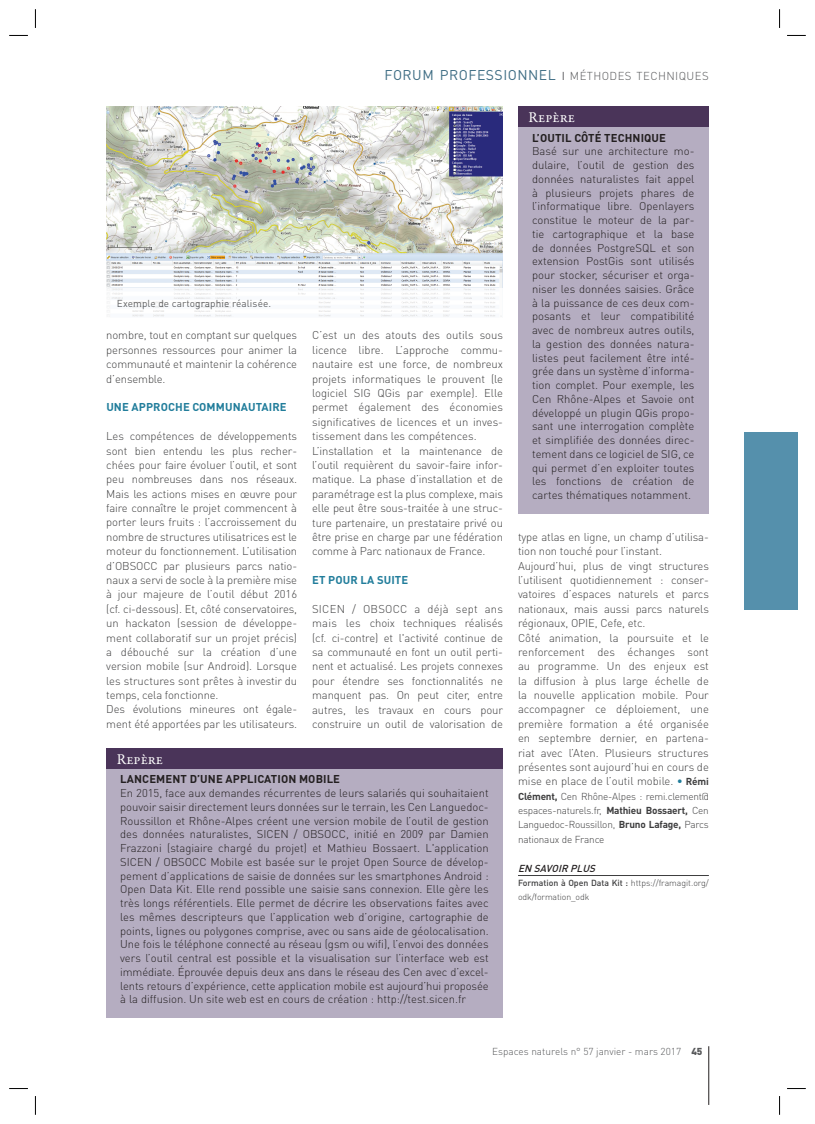
<style>
.page{position:relative;width:815px;height:1124px;background:#fff}
.page>*{position:absolute;margin:0;border:0;box-sizing:border-box;transform-origin:0 0}
.t1{font:15px "Garamond Premr Pro";color:#fff}
.t2{font:14px "DIN Pro";letter-spacing:.035em;color:#3d6c83}
.t3{font:300 11.25px/14.4px "DIN Pro";letter-spacing:-.01em;color:#3e3e3f}
.t4{font:300 11.25px/13.8px "DIN Pro";color:#231f20;text-align:justify}
.t5{font:700 11.25px "DIN Pro";letter-spacing:.01em;color:#231f20}
.t6{font:700 11.25px "DIN Pro";letter-spacing:.01em;color:#217d9b}
.t7{font:300 10px/14.4px "DIN Pro";letter-spacing:-.02em;color:#3e3e3f;text-align:justify}
.t8{font:300 10px "DIN Pro";color:#57585a}
.t9{font:10px "DIN Pro";letter-spacing:.01em;color:#3e3e3f}
.t10{font:italic 500 10px "DIN Pro";color:#231f20}
.t11{font:300 8.75px/14.4px "DIN Pro";letter-spacing:-.01em;color:#3e3e3f}
.s1{font-size:11.38px;color:#57585a}
.s2{font-weight:300;font-size:11.38px;color:#57585a}
.s3{color:#217d9b}
.s4{font-weight:700;font-size:10px}
.s5{font-weight:700}
.s6{font-weight:500}
.s7{font-weight:900}
</style>
<div class="page">
<hr style="left:709px;top:1046px;width:1px;height:58px;background:#231f20">
<div style="left:744px;top:432px;width:53px;height:177px;background:#5590ac"></div>
<hr style="left:518px;top:875px;width:191px;height:1px;background:#3e3e3f">
<div style="left:106px;top:760px;width:397px;height:257px;background:#b5adc1"></div>
<div style="left:106px;top:748px;width:397px;height:20px;background:#4a3459"></div>
<div style="left:518px;top:119px;width:191px;height:394px;background:#b5adc1"></div>
<div style="left:518px;top:106px;width:191px;height:21px;background:#4a3459"></div>
<img style="left:106px;top:106px;width:397px;height:182px">
<svg style="left:9px;top:35px;width:19px;height:1px"></svg>
<svg style="left:787px;top:35px;width:19px;height:1px"></svg>
<svg style="left:9px;top:1088px;width:19px;height:1px"></svg>
<svg style="left:787px;top:1088px;width:19px;height:1px"></svg>
<svg style="left:35px;top:9px;width:1px;height:19px"></svg>
<svg style="left:35px;top:1096px;width:1px;height:18px"></svg>
<svg style="left:779px;top:9px;width:1px;height:19px"></svg>
<svg style="left:779px;top:1096px;width:1px;height:18px"></svg>
<p class="t2" style="left:384px;top:66px;width:326px">FORUM PROFESSIONNEL <span class="s1">I</span> <span class="s2">MÉTHODES TECHNIQUES</span></p>
<p class="t9" style="left:117px;top:296px;width:156px">Exemple de cartographie réalisée.</p>
<p class="t3" style="left:106px;top:327px;width:192px;text-align:justify">nombre, tout en comptant sur quelques personnes ressources pour animer la communauté et maintenir la cohérence d’ensemble.</p>
<p class="t6" style="left:106px;top:399px;width:182px">UNE APPROCHE COMMUNAUTAIRE</p>
<p class="t3" style="left:106px;top:428px;width:192px">Les compétences de développements sont bien entendu les plus recher&shy;chées pour faire évoluer l’outil, et sont peu nombreuses dans nos réseaux.<br>Mais les actions mises en œuvre pour faire connaître le projet commencent à porter leurs fruits : l’accroissement du nombre de structures utilisatrices est le moteur du fonctionnement. L’utilisation d’OBSOCC par plusieurs parcs natio&shy;naux a servi de socle à la première mise à jour majeure de l’outil début 2016 (cf. ci-dessous). Et, côté conservatoires, un hackaton (session de développe&shy;ment collaboratif sur un projet précis) a débouché sur la création d’une version mobile (sur Android). Lorsque les structures sont prêtes à investir du temps, cela fonctionne.<br>Des évolutions mineures ont égale&shy;ment été apportées par les utilisateurs.</p>
<h1 class="t1" style="left:117px;top:750px;width:48px">Repère</h1>
<p class="t3" style="left:312px;top:328px;width:192px">C’est un des atouts des outils sous licence libre. L’approche commu&shy;nautaire est une force, de nombreux projets informatiques le prouvent (le logiciel SIG QGis par exemple). Elle permet également des économies significatives de licences et un inves&shy;tissement dans les compétences.<br>L’installation et la maintenance de l’outil requièrent du savoir-faire infor&shy;matique. La phase d’installation et de paramétrage est la plus complexe, mais elle peut être sous-traitée à une struc&shy;ture partenaire, un prestataire privé ou être prise en charge par une fédération comme à Parc nationaux de France.</p>
<p class="t6" style="left:312px;top:572px;width:98px">ET POUR LA SUITE</p>
<p class="t3" style="left:312px;top:601px;width:192px;text-align:justify">SICEN / OBSOCC a déjà sept ans mais les choix techniques réalisés (cf. ci-contre) et l'activité continue de sa communauté en font un outil perti&shy;nent et actualisé. Les projets connexes pour étendre ses fonctionnalités ne manquent pas. On peut citer, entre autres, les travaux en cours pour construire un outil de valorisation de</p>
<p class="t5" style="left:120px;top:771px;width:221px">LANCEMENT D’UNE APPLICATION MOBILE</p>
<p class="t4" style="left:120px;top:785px;width:370px">En 2015, face aux demandes récurrentes de leurs salariés qui souhaitaient pouvoir saisir directement leurs données sur le terrain, les Cen Languedoc-Roussillon et Rhône-Alpes créent une version mobile de l’outil de gestion des données naturalistes, SICEN / OBSOCC, initié en 2009 par Damien Frazzoni (stagiaire chargé du projet) et Mathieu Bossaert. L'application SICEN / OBSOCC Mobile est basée sur le projet Open Source de dévelop&shy;pement d’applications de saisie de données sur les smartphones Android :<br>Open Data Kit. Elle rend possible une saisie sans connexion. Elle gère les très longs référentiels. Elle permet de décrire les observations faites avec les mêmes descripteurs que l’application web d’origine, cartographie de points, lignes ou polygones comprise, avec ou sans aide de géolocalisation.<br>Une fois le téléphone connecté au réseau (gsm ou wifi), l’envoi des données vers l’outil central est possible et la visualisation sur l’interface web est immédiate. Éprouvée depuis deux ans dans le réseau des Cen avec d’excel&shy;lents retours d’expérience, cette application mobile est aujourd’hui proposée à la diffusion. Un site web est en cours de création : http://test.sicen.fr</p>
<h1 class="t1" style="left:529px;top:108px;width:48px">Repère</h1>
<p class="t5" style="left:532px;top:130px;width:135px">L’OUTIL CÔTÉ TECHNIQUE</p>
<p class="t4" style="left:532px;top:144px;width:164px">Basé sur une architecture mo&shy;dulaire, l’outil de gestion des données naturalistes fait appel à plusieurs projets phares de l’informatique libre. Openlayers constitue le moteur de la par&shy;tie cartographique et la base de données PostgreSQL et son extension PostGis sont utilisés pour stocker, sécuriser et orga&shy;niser les données saisies. Grâce à la puissance de ces deux com&shy;posants et leur compatibilité avec de nombreux autres outils, la gestion des données natura&shy;listes peut facilement être inté&shy;grée dans un système d’informa&shy;tion complet. Pour exemple, les Cen Rhône-Alpes et Savoie ont développé un plugin QGis propo&shy;sant une interrogation complète et simplifiée des données direc&shy;tement dans ce logiciel de SIG, ce qui permet d’en exploiter toutes les fonctions de création de cartes thématiques notamment.</p>
<p class="t3" style="left:518px;top:529px;width:192px">type atlas en ligne, un champ d’utilisa&shy;tion non touché pour l’instant.<br>Aujourd’hui, plus de vingt structures l’utilisent quotidiennement : conser&shy;vatoires d’espaces naturels et parcs nationaux, mais aussi parcs naturels régionaux, OPIE, Cefe, etc.<br>Côté animation, la poursuite et le renforcement des échanges sont au programme. Un des enjeux est la diffusion à plus large échelle de la nouvelle application mobile. Pour accompagner ce déploiement, une première formation a été organisée en septembre dernier, en partena&shy;riat avec l’Aten. Plusieurs structures présentes sont aujourd’hui en cours de mise en place de l’outil mobile. <span class="s3">•</span> <span class="s4">Rémi</span></p>
<p class="t7" style="left:518px;top:788px;width:192px"><span class="s5">Clément,</span> Cen Rhône-Alpes : remi.clement@ espaces-naturels.fr, <span class="s5">Mathieu Bossaert,</span> Cen Languedoc-Roussillon, <span class="s5">Bruno Lafage,</span> Parcs nationaux de France</p>
<p class="t10" style="left:518px;top:861px;width:82px">EN SAVOIR PLUS</p>
<p class="t11" style="left:518px;top:875px;width:192px"><span class="s6">Formation à Open Data Kit :</span> https://framagit.org/ odk/formation_odk</p>
<p class="t8" style="left:492px;top:1044px;width:212px">Espaces naturels n° 57 janvier - mars 2017 <span class="s7">45</span></p>
</div>
